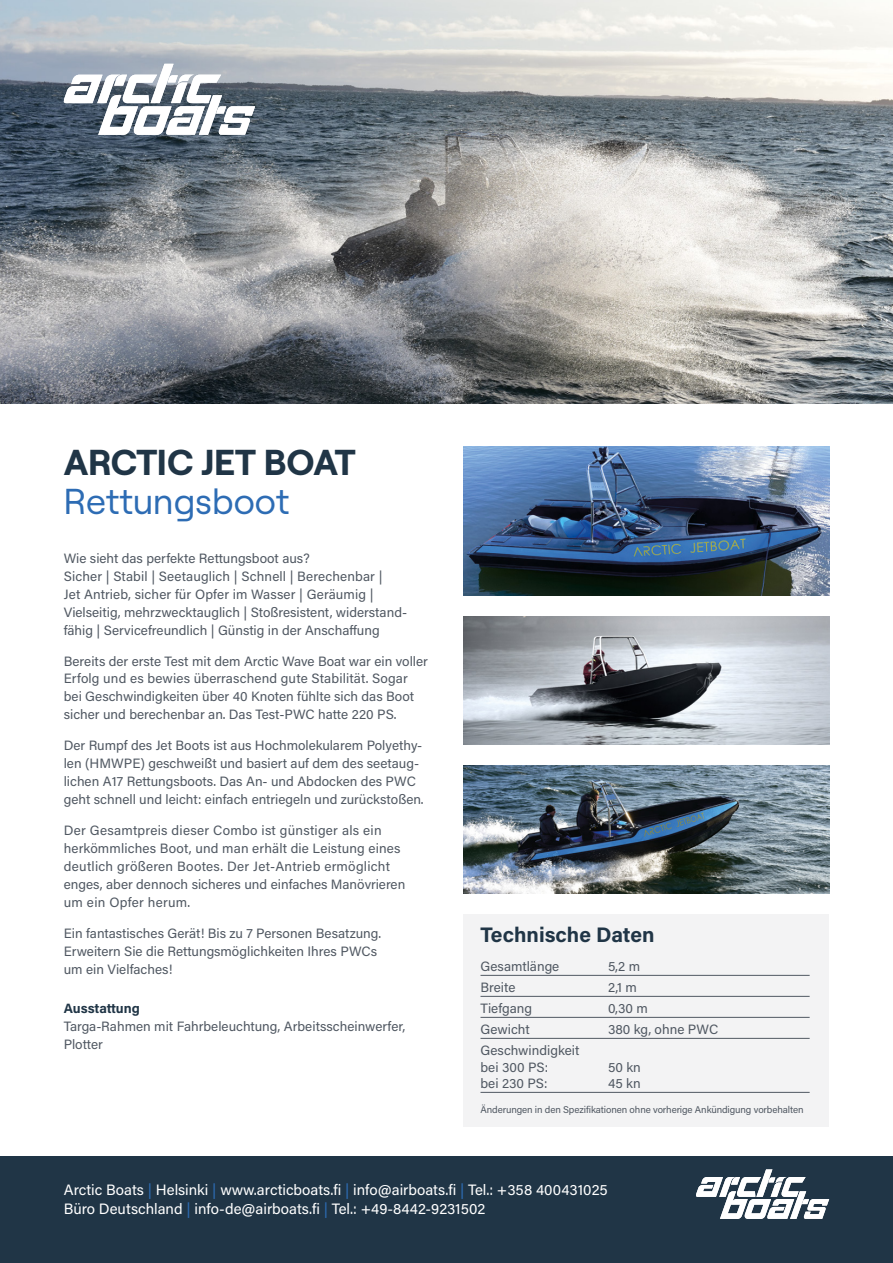
<style>
.page{position:relative;width:893px;height:1263px;background:#fff}
.page>*{position:absolute;margin:0;border:0;box-sizing:border-box;transform-origin:0 0}
.t1{font:700 36px "Roobert TRIAL";letter-spacing:-.01em;color:#203546}
.t2{font:36px "Roobert TRIAL";color:#2d6cb4}
.t3{font:700 21px "Acumin Pro";color:#203546}
.t4{font:15px/19.5px "Acumin Pro";color:#fff}
.t5{font:13.5px/18px "Acumin Pro";color:#505862}
.t6{font:700 13.5px "Acumin Pro";letter-spacing:-.005em;color:#203546}
.t7{font:9.75px "Acumin Pro";letter-spacing:-.01em;color:#505862}
.s1{color:#2d6cb4}
</style>
<div class="page">
<div style="left:463px;top:914px;width:366px;height:213px;background:#f3f3f4"></div>
<div style="left:0;top:1157px;width:893px;height:106px;background:#203546"></div>
<svg style="left:696px;top:1169px;width:133px;height:50px"></svg>
<img style="left:0;top:0;width:893px;height:404px">
<hr style="left:480px;top:975px;width:330px;height:1px;background:#505862">
<hr style="left:480px;top:996px;width:330px;height:1px;background:#505862">
<hr style="left:480px;top:1017px;width:330px;height:1px;background:#505862">
<hr style="left:480px;top:1038px;width:330px;height:1px;background:#505862">
<hr style="left:480px;top:1092px;width:330px;height:1px;background:#505862">
<svg style="left:62px;top:64px;width:193px;height:71px"></svg>
<img style="left:463px;top:617px;width:366px;height:127px">
<img style="left:463px;top:765px;width:366px;height:128px">
<img style="left:463px;top:446px;width:366px;height:149px">
<h1 class="t1" style="left:64px;top:446px;width:293px">ARCTIC JET BOAT</h1>
<h1 class="t2" style="left:64px;top:485px;width:227px">Rettungsboot</h1>
<p class="t5" style="left:64px;top:548px;width:345px">Wie sieht das perfekte Rettungsboot aus?<br>Sicher | Stabil | Seetauglich | Schnell | Berechenbar |<br>Jet Antrieb, sicher für Opfer im Wasser | Geräumig | Vielseitig, mehrzwecktauglich | Stoßresistent, widerstand&shy;fähig | Servicefreundlich | Günstig in der Anschaffung</p>
<p class="t5" style="left:64px;top:651px;width:366px">Bereits der erste Test mit dem Arctic Wave Boat war ein voller Erfolg und es bewies überraschend gute Stabilität. Sogar bei Geschwindigkeiten über 40 Knoten fühlte sich das Boot sicher und berechenbar an. Das Test-PWC hatte 220 PS.</p>
<p class="t5" style="left:64px;top:736px;width:361px">Der Rumpf des Jet Boots ist aus Hochmolekularem Polyethy&shy;len (HMWPE) geschweißt und basiert auf dem des seetaug&shy;lichen A17 Rettungsboots. Das An- und Abdocken des PWC geht schnell und leicht: einfach entriegeln und zurückstoßen.</p>
<p class="t5" style="left:64px;top:821px;width:343px">Der Gesamtpreis dieser Combo ist günstiger als ein herkömmliches Boot, und man erhält die Leistung eines deutlich größeren Bootes. Der Jet-Antrieb ermöglicht enges, aber dennoch sicheres und einfaches Manövrieren um ein Opfer herum.</p>
<p class="t5" style="left:64px;top:923px;width:319px">Ein fantastisches Gerät! Bis zu 7 Personen Besatzung.<br>Erweitern Sie die Rettungsmöglichkeiten Ihres PWCs um ein Vielfaches!</p>
<p class="t6" style="left:64px;top:999px;width:78px">Ausstattung</p>
<p class="t5" style="left:64px;top:1017px;width:343px">Targa-Rahmen mit Fahrbeleuchtung, Arbeitsscheinwerfer,<br>Plotter</p>
<h2 class="t3" style="left:480px;top:920px;width:176px">Technische Daten</h2>
<p class="t5" style="left:480px;top:957px;width:80px">Gesamtlänge</p>
<p class="t5" style="left:608px;top:957px;width:34px">5,2 m</p>
<p class="t5" style="left:480px;top:978px;width:36px">Breite</p>
<p class="t5" style="left:608px;top:978px;width:30px">2,1 m</p>
<p class="t5" style="left:480px;top:999px;width:53px">Tiefgang</p>
<p class="t5" style="left:608px;top:999px;width:41px">0,30 m</p>
<p class="t5" style="left:480px;top:1020px;width:51px">Gewicht</p>
<p class="t5" style="left:608px;top:1020px;width:112px">380 kg, ohne PWC</p>
<p class="t5" style="left:480px;top:1041px;width:100px;line-height:16.5px">Geschwindigkeit bei 300 PS:</p>
<p class="t5" style="left:608px;top:1057px;width:34px">50 kn</p>
<p class="t5" style="left:480px;top:1074px;width:68px">bei 230 PS:</p>
<p class="t5" style="left:608px;top:1074px;width:34px">45 kn</p>
<p class="t7" style="left:480px;top:1103px;width:325px">Änderungen in den Spezifikationen ohne vorherige Ankündigung vorbehalten</p>
<p class="t4" style="left:64px;top:1179px;width:545px">Arctic Boats <span class="s1">|</span> Helsinki <span class="s1">|</span> www.arcticboats.fi <span class="s1">|</span> info@airboats.fi <span class="s1">|</span> Tel.: +358 400431025<br>Büro Deutschland <span class="s1">|</span> info-de@airboats.fi <span class="s1">|</span> Tel.: +49-8442-9231502</p>
</div>
